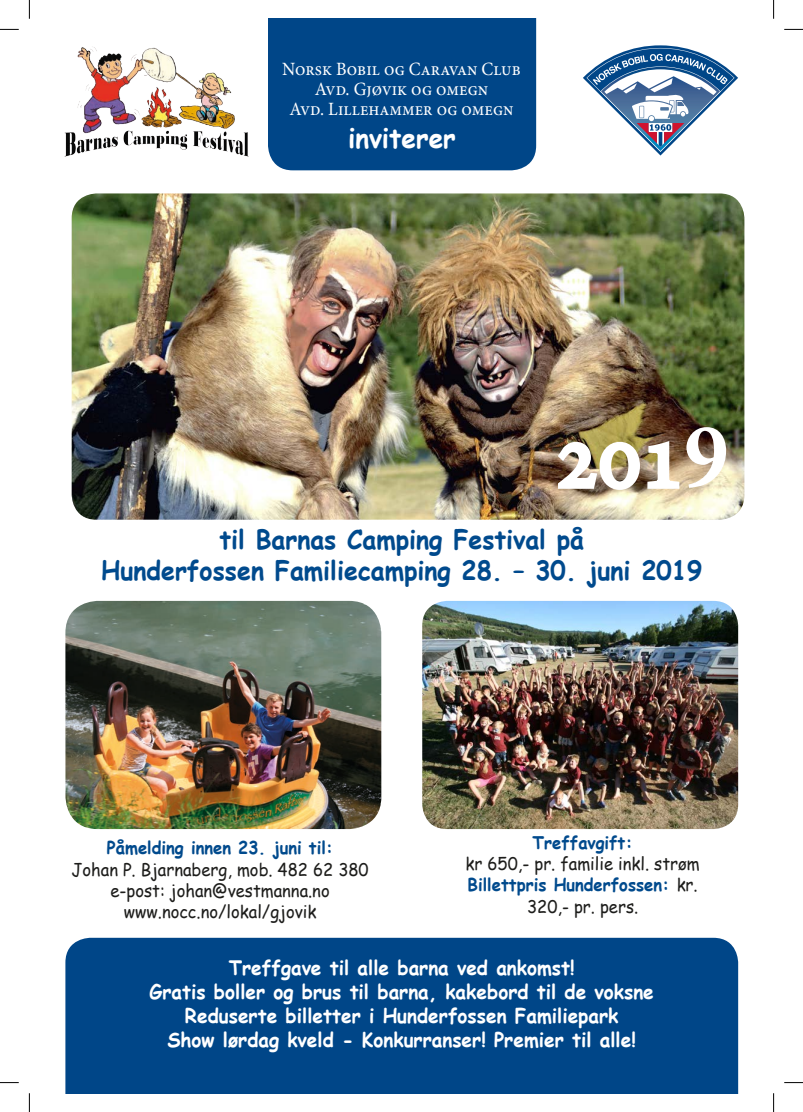
<style>
.page{position:relative;width:803px;height:1112px;background:#fff}
.page>*{position:absolute;margin:0;border:0;box-sizing:border-box;transform-origin:0 0}
.t1{font:93.38px "Minion Pro";color:#fff;scale:.95 1}
.t2{font:700 27.5px "Comic Sans MS";color:#fff;scale:.95 1}
.t3{font:700 26.25px/31.5px "Comic Sans MS";color:#004a8d;text-align:center;scale:.95 1}
.t4{font:700 20px/24px "Comic Sans MS";color:#fff;text-align:center;scale:.95 1}
.t5{font:18.75px/20px "Minion Pro";color:#fff;text-align:center;scale:.95 1}
.t6{font:17.5px/21.1px "Comic Sans MS";color:#1d1d1b;text-align:center;scale:.95 1}
.t7{font:700 17.5px "Comic Sans MS";color:#004a8d;scale:.95 1}
.s1{font-weight:700}
.s2{font-weight:700;color:#004a8d}
</style>
<div class="page">
<img style="left:422px;top:600px;width:316px;height:228px">
<img style="left:72px;top:193px;width:672px;height:326px">
<div style="left:65px;top:937px;width:673px;height:155px;background:#004688"></div>
<div style="left:268px;top:19px;width:268px;height:151px;background:#004688"></div>
<svg style="left:583px;top:45px;width:155px;height:110px"></svg>
<img style="left:64px;top:47px;width:185px;height:110px">
<img style="left:555px;top:437px;width:127px;height:55px">
<img style="left:65px;top:600px;width:316px;height:228px">
<svg style="left:0;top:29px;width:19px;height:1px"></svg>
<svg style="left:784px;top:29px;width:19px;height:1px"></svg>
<svg style="left:0;top:1082px;width:19px;height:1px"></svg>
<svg style="left:784px;top:1082px;width:19px;height:1px"></svg>
<svg style="left:29px;top:0;width:1px;height:19px"></svg>
<svg style="left:29px;top:1093px;width:1px;height:18px"></svg>
<svg style="left:773px;top:0;width:1px;height:19px"></svg>
<svg style="left:773px;top:1093px;width:1px;height:18px"></svg>
<p class="t5" style="left:282px;top:59px;width:253px">Norsk Bobil og Caravan Club<br>Avd. Gjøvik og omegn<br>Avd. Lillehammer og omegn</p>
<h2 class="t2" style="left:348px;top:118px;width:115px">inviterer</h2>
<h1 class="t1" style="left:555px;top:394px;width:184px">201<span class="s1">9</span></h1>
<h3 class="t3" style="left:101px;top:522px;width:634px">til Barnas Camping Festival på<br>Hunderfossen Familiecamping 28. – 30. juni 2019</h3>
<p class="t7" style="left:107px;top:834px;width:240px">Påmelding innen 23. juni til:</p>
<p class="t6" style="left:71px;top:857px;width:314px">Johan P. Bjarnaberg, mob. 482 62 380 e-post: johan@vestmanna.no www.nocc.no/lokal/gjovik</p>
<p class="t7" style="left:533px;top:829px;width:107px">Treffavgift:</p>
<p class="t6" style="left:465px;top:852px;width:248px">kr 650,- pr. familie inkl. strøm<br><span class="s2">Billettpris Hunderfossen:</span> kr.<br>320,- pr. pers.</p>
<p class="t4" style="left:149px;top:954px;width:532px">Treffgave til alle barna ved ankomst!<br>Gratis boller og brus til barna, kakebord til de voksne Reduserte billetter i Hunderfossen Familiepark<br>Show lørdag kveld - Konkurranser! Premier til alle!</p>
</div>
